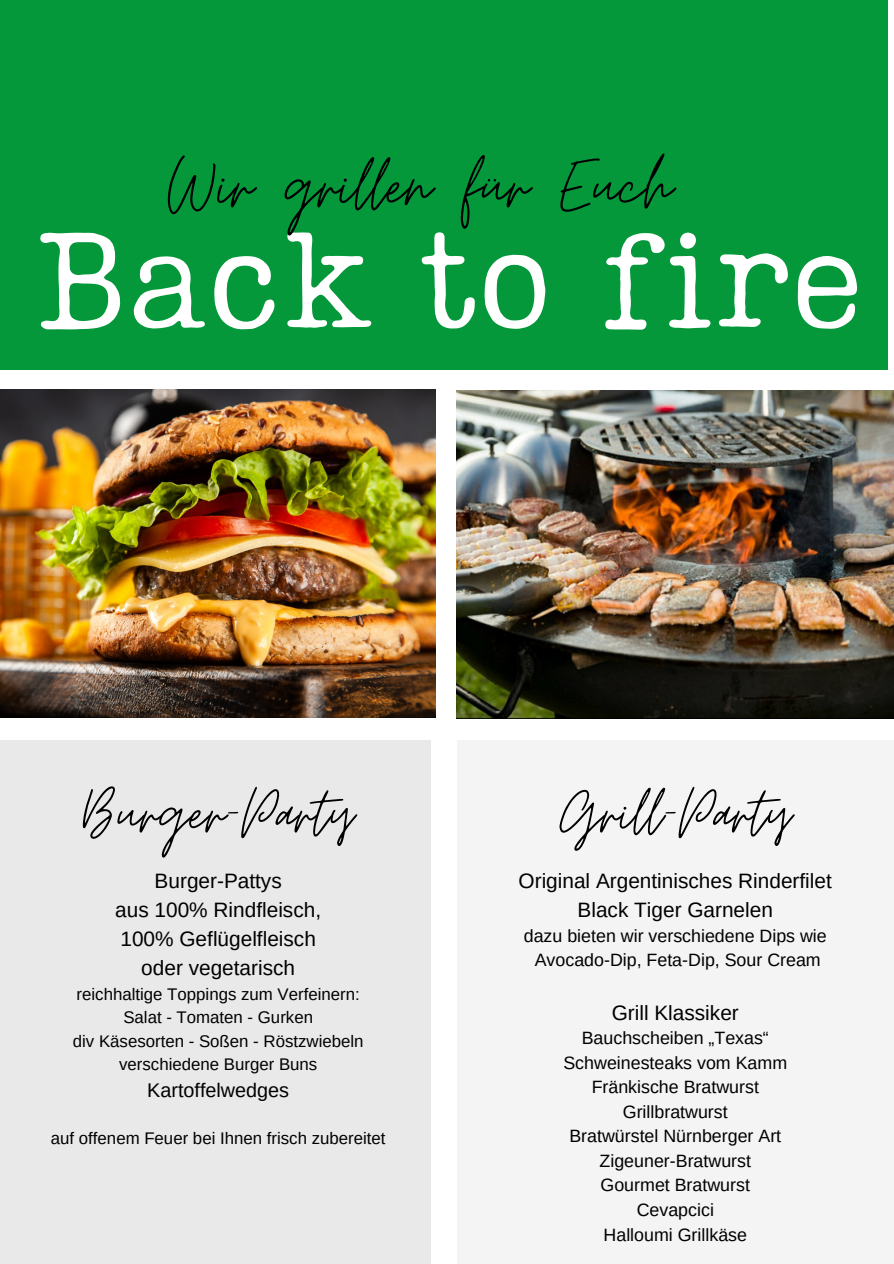
<style>
.page{position:relative;width:894px;height:1264px;background:#fff}
.page>*{position:absolute;margin:0;border:0;box-sizing:border-box;transform-origin:0 0}
.t1{font:136.2px "Lumios TW Used";color:#fff}
.t2{font:83.4px "Moon Time";color:#000}
.t3{font:74.25px "Moon Time";color:#000}
.t4{font:20.85px/29px "Arimo";color:#000;text-align:center}
.t5{font:19.8px "Arimo";color:#000}
.t6{font:17.85px/24.5px "Arimo";color:#000;text-align:center}
.t7{font:16.8px "Arimo";color:#000}
</style>
<div class="page">
<div style="left:0;top:0;width:887px;height:370px;background:#04983a"></div>
<img style="left:457px;top:391px;width:435px;height:327px">
<img style="left:0;top:390px;width:435px;height:327px">
<div style="left:457px;top:740px;width:436px;height:523px;background:#f4f4f4"></div>
<div style="left:0;top:740px;width:430px;height:523px;background:#e9e9e9"></div>
<h1 class="t2" style="left:168px;top:135px;width:505px">Wir grillen für Euch</h1>
<h2 class="t1" style="left:36px;top:188px;width:829px">Back to fire</h2>
<p class="t3" style="left:83px;top:768px;width:272px">Burger-Party</p>
<p class="t4" style="left:155px;top:866px;width:129px">Burger-Pattys</p>
<p class="t4" style="left:115px;top:895px;width:207px">aus 100% Rindfleisch,</p>
<p class="t4" style="left:120px;top:924px;width:197px">100% Geflügelfleisch</p>
<p class="t4" style="left:141px;top:953px;width:155px">oder vegetarisch</p>
<p class="t7" style="left:77px;top:984px;width:285px">reichhaltige Toppings zum Verfeinern:</p>
<p class="t7" style="left:123px;top:1007px;width:191px">Salat - Tomaten - Gurken</p>
<p class="t7" style="left:73px;top:1031px;width:292px">div Käsesorten - Soßen - Röstzwiebeln</p>
<p class="t7" style="left:119px;top:1054px;width:200px">verschiedene Burger Buns</p>
<p class="t5" style="left:147px;top:1078px;width:143px">Kartoffelwedges</p>
<p class="t7" style="left:51px;top:1128px;width:336px">auf offenem Feuer bei Ihnen frisch zubereitet</p>
<h3 class="t3" style="left:559px;top:768px;width:233px">Grill-Party</h3>
<h3 class="t4" style="left:518px;top:866px;width:315px">Original Argentinisches Rinderfilet<br>Black Tiger Garnelen</h3>
<h3 class="t6" style="left:523px;top:923px;width:304px">dazu bieten wir verschiedene Dips wie<br>Avocado-Dip, Feta-Dip, Sour Cream</h3>
<p class="t4" style="left:611px;top:998px;width:129px">Grill Klassiker</p>
<p class="t6" style="left:581px;top:1025px;width:189px">Bauchscheiben „Texas“</p>
<p class="t6" style="left:563px;top:1050px;width:225px">Schweinesteaks vom Kamm</p>
<p class="t6" style="left:591px;top:1074px;width:169px">Fränkische Bratwurst</p>
<p class="t6" style="left:622px;top:1099px;width:106px">Grillbratwurst</p>
<p class="t6" style="left:569px;top:1123px;width:213px">Bratwürstel Nürnberger Art</p>
<p class="t6" style="left:599px;top:1148px;width:153px">Zigeuner-Bratwurst</p>
<p class="t6" style="left:600px;top:1172px;width:151px">Gourmet Bratwurst</p>
<p class="t6" style="left:636px;top:1197px;width:79px">Cevapcici</p>
<p class="t6" style="left:603px;top:1222px;width:145px">Halloumi Grillkäse</p>
</div>
